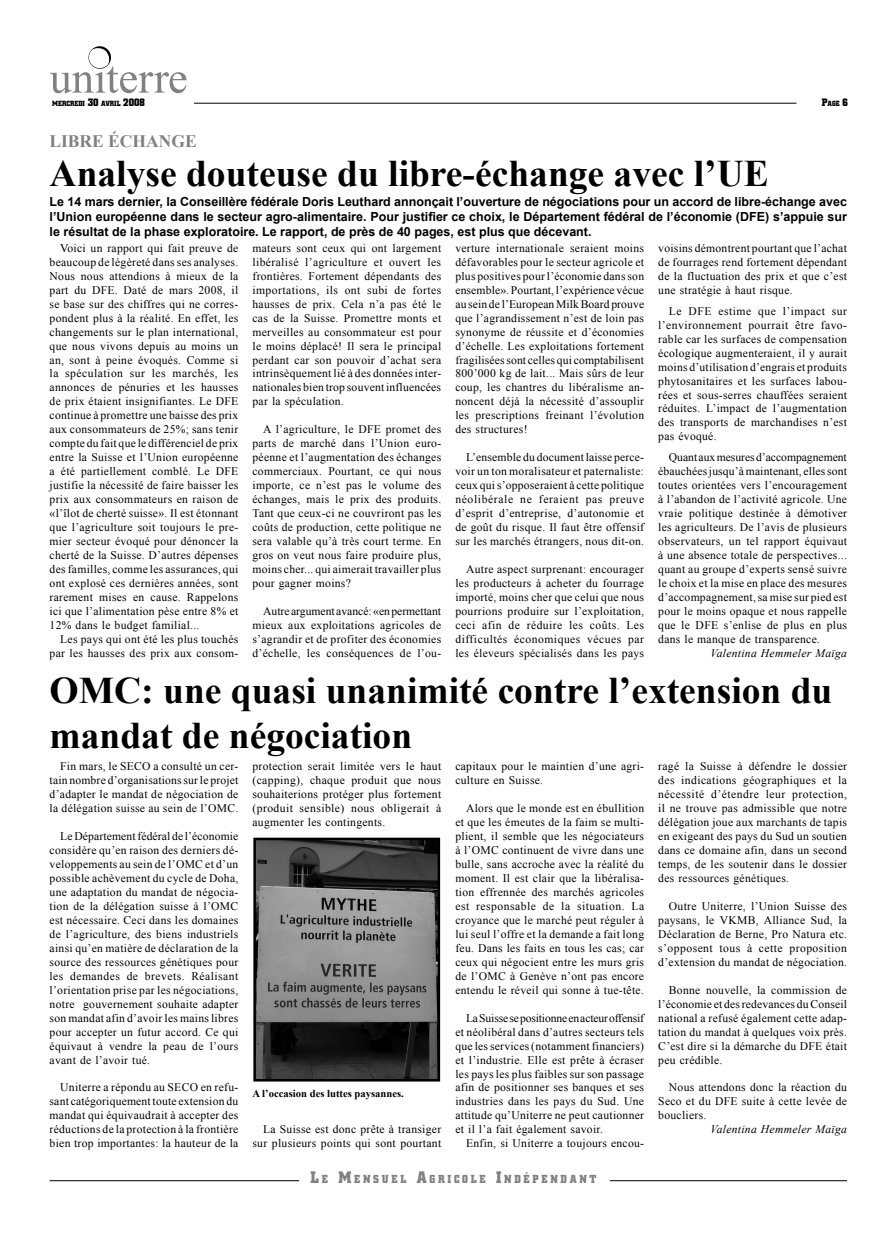
<style>
.page{position:relative;width:886px;height:1241px;background:#fff}
.page>*{position:absolute;margin:0;border:0;box-sizing:border-box;transform-origin:0 0}
.t1{font:700 37.5px/45px "Times New Roman";color:#000}
.t2{font:700 17.5px "Times New Roman";color:#818084}
.t3{font:700 12.5px/15px "Arial";color:#000;text-align:justify}
.t4{font:700 11.75px "Square Slabserif 711 BT";letter-spacing:.255em;color:#818084;scale:.9 1}
.t5{font:11.62px/14px "Times New Roman";letter-spacing:.025em;color:#000;text-align:justify}
.t6{font:italic 11.62px "Times New Roman";letter-spacing:.025em;color:#000}
.t7{font:700 10.62px "Times New Roman";color:#000}
.t8{font:700 7.62px "Square Slabserif 711 BT";color:#000;scale:.9 1}
.s1{font-size:10.88px}
.s2{font-size:16.88px}
</style>
<div class="page">
<svg style="left:50px;top:47px;width:136px;height:46px"></svg>
<hr style="left:194px;top:103px;width:602px;height:1px;background:#000">
<hr style="left:50px;top:1180px;width:249px;height:1px;background:#000">
<hr style="left:610px;top:1180px;width:237px;height:1px;background:#000">
<img style="left:256px;top:840px;width:181px;height:238px">
<div style="left:253px;top:837px;width:187px;height:244px;border:2px solid #000"></div>
<p class="t8" style="left:52px;top:98px;width:104px">MERCREDI <span class="s1">30</span> AVRIL <span class="s1">2008</span></p>
<p class="t8" style="left:822px;top:98px;width:31px"><span class="s1">P</span>AGE <span class="s1">6</span></p>
<h2 class="t2" style="left:49px;top:129px;width:85px">libre échan</h2>
<h2 class="t2" style="left:171px;top:129px;width:23px">ge</h2>
<h1 class="t1" style="left:50px;top:150px;width:721px">Analyse douteuse du libre-échange avec l’UE</h1>
<p class="t3" style="left:50px;top:195px;width:799px">Le 14 mars dernier, la Conseillère fédérale Doris Leuthard annonçait l’ouverture de négociations pour un accord de libre-échange avec l’Union européenne dans le secteur agro-alimentaire. Pour justifier ce choix, le Département fédéral de l’économie (DFE) s’appuie sur le résultat de la phase exploratoire. Le rapport, de près de 40 pages, est plus que décevant.</p>
<p class="t5" style="left:50px;top:241px;width:190px;text-indent:11px">Voici un rapport qui fait preuve de beaucoup de légèreté dans ses analyses.<br>Nous nous attendions à mieux de la part du DFE. Daté de mars 2008, il se base sur des chiffres qui ne corres&shy;pondent plus à la réalité. En effet, les changements sur le plan international, que nous vivons depuis au moins un an, sont à peine évoqués. Comme si la spéculation sur les marchés, les annonces de pénuries et les hausses de prix étaient insignifiantes. Le DFE continue à promettre une baisse des prix aux consommateurs de 25%; sans tenir compte du fait que le différenciel de prix entre la Suisse et l’Union européenne a été partiellement comblé. Le DFE justifie la nécessité de faire baisser les prix aux consommateurs en raison de «l’îlot de cherté suisse». Il est étonnant que l’agriculture soit toujours le pre&shy;mier secteur évoqué pour dénoncer la cherté de la Suisse. D’autres dépenses des familles, comme les assurances, qui ont explosé ces dernières années, sont rarement mises en cause. Rappelons ici que l’alimentation pèse entre 8% et 12% dans le budget familial...</p>
<p class="t5" style="left:50px;top:631px;width:190px;text-align:right">Les pays qui ont été les plus touchés par les hausses des prix aux consom-</p>
<p class="t5" style="left:252px;top:241px;width:190px">mateurs sont ceux qui ont largement libéralisé l’agriculture et ouvert les frontières. Fortement dépendants des importations, ils ont subi de fortes hausses de prix. Cela n’a pas été le cas de la Suisse. Promettre monts et merveilles au consommateur est pour le moins déplacé! Il sera le principal perdant car son pouvoir d’achat sera intrinsèquement lié à des données inter&shy;nationales bien trop souvent influencées par la spéculation.</p>
<p class="t5" style="left:252px;top:422px;width:190px;text-indent:11px">A l’agriculture, le DFE promet des parts de marché dans l’Union euro&shy;péenne et l’augmentation des échanges commerciaux. Pourtant, ce qui nous importe, ce n’est pas le volume des échanges, mais le prix des produits.<br>Tant que ceux-ci ne couvriront pas les coûts de production, cette politique ne sera valable qu’à très court terme. En gros on veut nous faire produire plus, moins cher... qui aimerait travailler plus pour gagner moins?</p>
<p class="t5" style="left:252px;top:603px;width:190px;text-indent:11px">Autre argument avancé: «en permettant mieux aux exploitations agricoles de s’agrandir et de profiter des économies d’échelle, les conséquences de l’ou-</p>
<p class="t5" style="left:455px;top:241px;width:190px">verture internationale seraient moins défavorables pour le secteur agricole et plus positives pour l’économie dans son ensemble». Pourtant, l’expérience vécue au sein de l’European Milk Board prouve que l’agrandissement n’est de loin pas synonyme de réussite et d’économies d’échelle. Les exploitations fortement fragilisées sont celles qui comptabilisent 800’000 kg de lait... Mais sûrs de leur coup, les chantres du libéralisme an&shy;noncent déjà la nécessité d’assouplir les prescriptions freinant l’évolution des structures!</p>
<p class="t5" style="left:455px;top:450px;width:190px;text-indent:11px">L’ensemble du document laisse perce&shy;voir un ton moralisateur et paternaliste: ceux qui s’opposeraient à cette politique néolibérale ne feraient pas preuve d’esprit d’entreprise, d’autonomie et de goût du risque. Il faut être offensif sur les marchés étrangers, nous dit-on.</p>
<p class="t5" style="left:455px;top:561px;width:190px;text-indent:11px">Autre aspect surprenant: encourager les producteurs à acheter du fourrage importé, moins cher que celui que nous pourrions produire sur l’exploitation, ceci afin de réduire les coûts. Les difficultés économiques vécues par les éleveurs spécialisés dans les pays</p>
<p class="t5" style="left:658px;top:241px;width:190px">voisins démontrent pourtant que l’achat de fourrages rend fortement dépendant de la fluctuation des prix et que c’est une stratégie à haut risque.</p>
<p class="t5" style="left:658px;top:303px;width:190px;text-indent:11px">Le DFE estime que l’impact sur l’environnement pourrait être favo&shy;rable car les surfaces de compensation écologique augmenteraient, il y aurait moins d’utilisation d’engrais et produits phytosanitaires et les surfaces labou&shy;rées et sous-serres chauffées seraient réduites. L’impact de l’augmentation des transports de marchandises n’est pas évoqué.</p>
<p class="t5" style="left:658px;top:450px;width:190px;text-indent:11px">Quant aux mesures d’accompagnement ébauchées jusqu’à maintenant, elles sont toutes orientées vers l’encouragement à l’abandon de l’activité agricole. Une vraie politique destinée à démotiver les agriculteurs. De l’avis de plusieurs observateurs, un tel rapport équivaut à une absence totale de perspectives... quant au groupe d’experts sensé suivre le choix et la mise en place des mesures d’accompagnement, sa mise sur pied est pour le moins opaque et nous rappelle que le DFE s’enlise de plus en plus dans le manque de transparence.</p>
<p class="t6" style="left:711px;top:645px;width:138px">Valentina Hemmeler Maïga</p>
<h1 class="t1" style="left:50px;top:666px;width:784px">OMC: une quasi unanimité contre l’extension du mandat de négociation</h1>
<p class="t5" style="left:50px;top:759px;width:190px;text-indent:11px">Fin mars, le SECO a consulté un cer&shy;tain nombre d’organisations sur le projet d’adapter le mandat de négociation de la délégation suisse au sein de l’OMC.</p>
<p class="t5" style="left:50px;top:829px;width:190px;text-indent:11px">Le Département fédéral de l’économie considère qu’en raison des derniers dé&shy;veloppements au sein de l’OMC et d’un possible achèvement du cycle de Doha, une adaptation du mandat de négocia&shy;tion de la délégation suisse à l’OMC est nécessaire. Ceci dans les domaines de l’agriculture, des biens industriels ainsi qu’en matière de déclaration de la source des ressources génétiques pour les demandes de brevets. Réalisant l’orientation prise par les négociations, notre gouvernement souhaite adapter son mandat afin d’avoir les mains libres pour accepter un futur accord. Ce qui équivaut à vendre la peau de l’ours avant de l’avoir tué.</p>
<p class="t5" style="left:50px;top:1080px;width:190px;text-indent:11px">Uniterre a répondu au SECO en refu&shy;sant catégoriquement toute extension du mandat qui équivaudrait à accepter des réductions de la protection à la frontière bien trop importantes: la hauteur de la</p>
<p class="t5" style="left:252px;top:759px;width:190px">protection serait limitée vers le haut (capping), chaque produit que nous souhaiterions protéger plus fortement (produit sensible) nous obligerait à augmenter les contingents.</p>
<p class="t5" style="left:658px;top:759px;width:190px">ragé la Suisse à défendre le dossier des indications géographiques et la nécessité d’étendre leur protection, il ne trouve pas admissible que notre délégation joue aux marchants de tapis en exigeant des pays du Sud un soutien dans ce domaine afin, dans un second temps, de les soutenir dans le dossier des ressources génétiques.</p>
<p class="t5" style="left:658px;top:898px;width:190px;text-indent:11px">Outre Uniterre, l’Union Suisse des paysans, le VKMB, Alliance Sud, la Déclaration de Berne, Pro Natura etc. s’opposent tous à cette proposition d’extension du mandat de négociation.</p>
<p class="t5" style="left:658px;top:982px;width:190px;text-indent:11px">Bonne nouvelle, la commission de l’économie et des redevances du Conseil national a refusé également cette adap&shy;tation du mandat à quelques voix près.<br>C’est dire si la démarche du DFE était peu crédible.</p>
<p class="t5" style="left:658px;top:1080px;width:190px;text-indent:11px">Nous attendons donc la réaction du Seco et du DFE suite à cette levée de boucliers.</p>
<p class="t6" style="left:711px;top:1121px;width:138px">Valentina Hemmeler Maïga</p>
<p class="t5" style="left:455px;top:759px;width:190px">capitaux pour le maintien d’une agri&shy;culture en Suisse.</p>
<p class="t5" style="left:455px;top:801px;width:190px;text-indent:11px">Alors que le monde est en ébullition et que les émeutes de la faim se multi&shy;plient, il semble que les négociateurs à l’OMC continuent de vivre dans une bulle, sans accroche avec la réalité du moment. Il est clair que la libéralisa&shy;tion effrennée des marchés agricoles est responsable de la situation. La croyance que le marché peut réguler à lui seul l’offre et la demande a fait long feu. Dans les faits en tous les cas; car ceux qui négocient entre les murs gris de l’OMC à Genève n’ont pas encore entendu le réveil qui sonne à tue-tête.</p>
<p class="t5" style="left:455px;top:1010px;width:190px;text-indent:11px">La Suisse se positionne en acteur offensif et néolibéral dans d’autres secteurs tels que les services (notamment financiers) et l’industrie. Elle est prête à écraser les pays les plus faibles sur son passage afin de positionner ses banques et ses industries dans les pays du Sud. Une attitude qu’Uniterre ne peut cautionner et il l’a fait également savoir.</p>
<p class="t5" style="left:466px;top:1135px;width:180px">Enfin, si Uniterre a toujours encou-</p>
<p class="t7" style="left:252px;top:1085px;width:153px">A l’occasion des luttes paysannes.</p>
<p class="t5" style="left:252px;top:1122px;width:190px;text-align:right">La Suisse est donc prête à transiger sur plusieurs points qui sont pourtant</p>
<p class="t4" style="left:311px;top:1171px;width:319px"><span class="s2">L</span>E <span class="s2">M</span>ENSUEL <span class="s2">A</span>GRICOLE <span class="s2">I</span>NDÉPENDANT</p>
</div>
